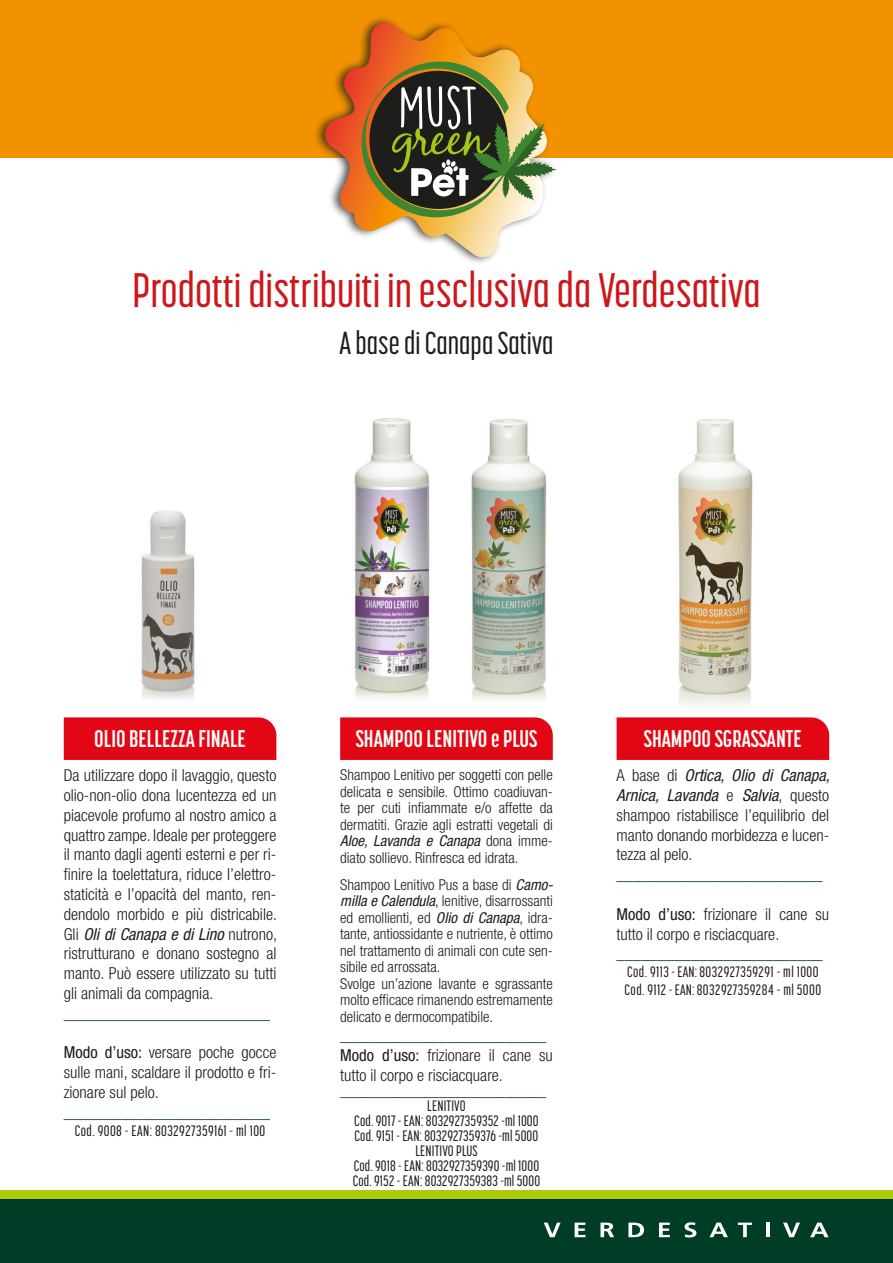
<style>
.page{position:relative;width:893px;height:1263px;background:#fff}
.page>*{position:absolute;margin:0;border:0;box-sizing:border-box;transform-origin:0 0}
.t1{font:500 48px "Korolev Compressed";color:#cd171a}
.t2{font:500 31.5px "Korolev Compressed";color:#1d1d1b}
.t3{font:700 24px "Korolev Compressed";color:#fff}
.t4{font:300 condensed 16.5px/19.8px "Helvetica Neue LT Std";color:#1d1d1b;text-align:justify}
.t5{font:900 condensed 16.5px "Helvetica Neue LT Std";color:#003d27}
.t6{font:300 condensed 15px/16.5px "Helvetica Neue LT Std";color:#1d1d1b;text-align:justify}
.t7{font:500 15px/15px "Korolev Compressed";letter-spacing:.01em;color:#1d1d1b;text-align:center}
.t8{font:500 15px/18px "Korolev Compressed";letter-spacing:.03em;color:#1d1d1b}
.s1{font-weight:400;font-style:italic}
.s2{font-weight:400}
.s3{font-weight:900;color:#003d27}
</style>
<div class="page">
<div style="left:0;top:1199px;width:893px;height:64px;background:#003d27"></div>
<div style="left:0;top:1191px;width:893px;height:8px;background:#afca0b"></div>
<svg style="left:544px;top:1222px;width:17px;height:15px"></svg>
<svg style="left:575px;top:1222px;width:10px;height:15px"></svg>
<svg style="left:600px;top:1222px;width:14px;height:15px"></svg>
<svg style="left:628px;top:1222px;width:16px;height:15px"></svg>
<svg style="left:659px;top:1222px;width:11px;height:15px"></svg>
<svg style="left:685px;top:1222px;width:11px;height:15px"></svg>
<svg style="left:709px;top:1222px;width:19px;height:15px"></svg>
<svg style="left:738px;top:1222px;width:14px;height:15px"></svg>
<hr style="left:766px;top:1222px;width:3px;height:15px;background:#fff">
<svg style="left:783px;top:1222px;width:17px;height:15px"></svg>
<svg style="left:810px;top:1222px;width:19px;height:15px"></svg>
<img style="left:141px;top:510px;width:54px;height:189px">
<div style="left:64px;top:717px;width:212px;height:43px;background:#e30614"></div>
<div style="left:0;top:0;width:893px;height:157px;background:#f39200"></div>
<div style="left:313px;top:15px;width:246px;height:250px;background:#1d1d1b;opacity:.75"></div>
<svg style="left:322px;top:23px;width:228px;height:238px"></svg>
<svg style="left:361px;top:61px;width:196px;height:156px;background:#847242"></svg>
<img style="left:354px;top:418px;width:76px;height:280px">
<div style="left:340px;top:717px;width:213px;height:43px;background:#e30614"></div>
<div style="left:617px;top:717px;width:212px;height:43px;background:#e30614"></div>
<img style="left:678px;top:418px;width:75px;height:288px">
<img style="left:471px;top:419px;width:76px;height:281px">
<h1 class="t1" style="left:132px;top:264px;width:630px">Prodotti distribuiti in esclusiva da Verdesativa</h1>
<h2 class="t2" style="left:339px;top:326px;width:216px">A base di Canapa Sativa</h2>
<h3 class="t3" style="left:94px;top:725px;width:153px">OLIO BELLEZZA FINALE</h3>
<p class="t4" style="left:64px;top:765px;width:215px">Da utilizzare dopo il lavaggio, questo olio-non-olio dona lucentezza ed un piacevole profumo al nostro amico a quattro zampe. Ideale per proteggere il manto dagli agenti esterni e per ri&shy;finire la toelettatura, riduce l’elettro&shy;staticità e l’opacità del manto, ren&shy;dendolo morbido e più districabile.<br>Gli <span class="s1">Oli di Canapa e di Lino</span> nutrono, ristrutturano e donano sostegno al manto. Può essere utilizzato su tutti gli animali da compagnia.</p>
<p class="t5" style="left:64px;top:1002px;width:208px">_________________________</p>
<p class="t4" style="left:64px;top:1042px;width:214px"><span class="s2">Modo d’uso:</span> versare poche gocce sulle mani, scaldare il prodotto e fri&shy;zionare sul pelo.</p>
<p class="t5" style="left:64px;top:1101px;width:208px">_________________________</p>
<p class="t8" style="left:75px;top:1121px;width:192px">Cod. 9008 - EAN: 8032927359161 - ml 100</p>
<h3 class="t3" style="left:356px;top:725px;width:183px">SHAMPOO LENITIVO e PLUS</h3>
<h3 class="t3" style="left:644px;top:725px;width:159px">SHAMPOO SGRASSANTE</h3>
<p class="t6" style="left:340px;top:766px;width:214px">Shampoo Lenitivo per soggetti con pelle delicata e sensibile. Ottimo coadiuvan&shy;te per cuti infiammate e/o affette da dermatiti. Grazie agli estratti vegetali di <span class="s1">Aloe, Lavanda e Canapa</span> dona imme&shy;diato sollievo. Rinfresca ed idrata.</p>
<p class="t6" style="left:340px;top:876px;width:214px;text-align:left">Shampoo Lenitivo Pus a base di <span class="s1">Camo&shy;milla e Calendula</span>, lenitive, disarrossanti ed emollienti, ed <span class="s1">Olio di Canapa</span>, idra&shy;tante, antiossidante e nutriente, è ottimo nel trattamento di animali con cute sen&shy;sibile ed arrossata.<br>Svolge un’azione lavante e sgrassante molto efficace rimanendo estremamente delicato e dermocompatibile.</p>
<p class="t4" style="left:340px;top:1025px;width:214px;text-align:left"><span class="s3">_________________________<br></span><span class="s2">Modo d’uso:</span> frizionare il cane su tutto il corpo e risciacquare.</p>
<p class="t5" style="left:340px;top:1079px;width:208px">_________________________</p>
<p class="t7" style="left:353px;top:1098px;width:189px">LENITIVO<br>Cod. 9017 - EAN: 8032927359352 -ml 100O<br>Cod. 9151 - EAN: 8032927359376 -ml 500O<br>LENITIVO PLUS<br>Cod. 9018 - EAN: 8032927359390 -ml 100O<br>Cod. 9152 - EAN: 8032927359383 -ml 500O</p>
<p class="t4" style="left:617px;top:765px;width:215px">A base di <span class="s1">Ortica, Olio di Canapa, Arnica, Lavanda</span> e <span class="s1">Salvia</span>, questo shampoo ristabilisce l’equilibrio del manto donando morbidezza e lucen&shy;tezza al pelo.</p>
<p class="t5" style="left:617px;top:864px;width:208px">_________________________</p>
<p class="t4" style="left:617px;top:904px;width:214px"><span class="s2">Modo d’uso:</span> frizionare il cane su tutto il corpo e risciacquare.</p>
<p class="t5" style="left:617px;top:943px;width:208px">_________________________</p>
<p class="t8" style="left:625px;top:963px;width:198px">Cod. 9113 - EAN: 8032927359291 - ml 1000<br>Cod. 9112 - EAN: 8032927359284 - ml 5000</p>
</div>
